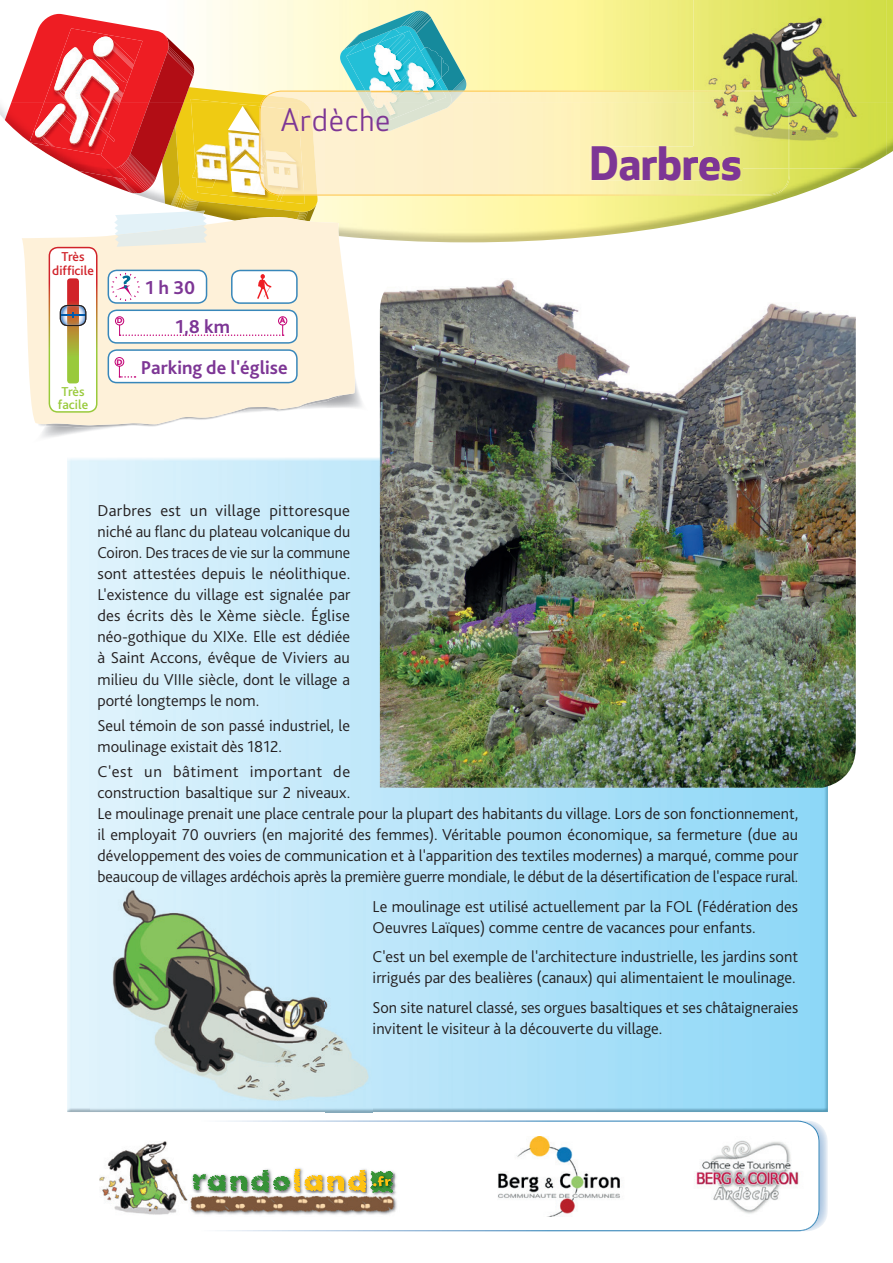
<style>
.page{position:relative;width:893px;height:1263px;background:#fff}
.page>*{position:absolute;margin:0;border:0;box-sizing:border-box;transform-origin:0 0}
.t1{font:700 45px "Apex New";letter-spacing:-.005em;color:#7d3695}
.t2{font:30px "Apex New";letter-spacing:.025em;color:#7d3695}
.t3{font:700 19.5px "Bliss 2";color:#7d3695}
.t4{font:300 16.5px/21px "Bliss 2";color:#231f20}
.t5{font:500 13.5px/13.2px "Bliss 2";color:#d1232a;text-align:center}
.t6{font:500 13.5px/13.2px "Bliss 2";color:#99ca3b}
.t7{font:800 8.7px "Bliss 2";color:#c30175}
.t8{font:800 8.4px "Bliss 2";color:#c30175}
.t9{font:800 7.95px "Bliss 2";color:#c30175}
</style>
<div class="page">
<img style="left:67px;top:457px;width:761px;height:655px">
<img style="left:99px;top:870px;width:698px;height:16px">
<img style="left:374px;top:920px;width:381px;height:16px">
<img style="left:374px;top:950px;width:424px;height:16px">
<img style="left:374px;top:970px;width:421px;height:17px">
<img style="left:373px;top:1001px;width:425px;height:15px">
<img style="left:374px;top:1022px;width:288px;height:15px">
<img style="left:380px;top:279px;width:476px;height:509px">
<img style="left:317px;top:102px;width:576px;height:140px">
<img style="left:0;top:105px;width:5px;height:15px">
<img style="left:58px;top:0;width:835px;height:102px">
<img style="left:71px;top:158px;width:85px;height:26px">
<img style="left:179px;top:102px;width:139px;height:110px">
<img style="left:193px;top:87px;width:74px;height:12px">
<img style="left:193px;top:99px;width:27px;height:3px">
<img style="left:191px;top:102px;width:29px;height:99px">
<img style="left:195px;top:181px;width:25px;height:7px">
<img style="left:163px;top:178px;width:16px;height:6px">
<img style="left:207px;top:201px;width:13px;height:15px">
<img style="left:169px;top:35px;width:25px;height:11px">
<img style="left:180px;top:46px;width:14px;height:2px">
<img style="left:180px;top:48px;width:14px;height:1px">
<img style="left:180px;top:49px;width:14px;height:26px">
<img style="left:180px;top:50px;width:13px;height:2px">
<svg style="left:169px;top:46px;width:11px;height:6px"></svg>
<img style="left:30px;top:102px;width:71px;height:44px">
<svg style="left:55px;top:102px;width:46px;height:18px"></svg>
<svg style="left:70px;top:136px;width:4px;height:9px"></svg>
<img style="left:5px;top:102px;width:39px;height:40px">
<img style="left:101px;top:102px;width:29px;height:66px">
<img style="left:11px;top:14px;width:158px;height:88px">
<img style="left:78px;top:171px;width:37px;height:16px">
<img style="left:130px;top:102px;width:54px;height:76px">
<img style="left:149px;top:52px;width:44px;height:50px">
<img style="left:136px;top:154px;width:20px;height:25px">
<img style="left:136px;top:155px;width:19px;height:1px">
<img style="left:136px;top:156px;width:19px;height:1px">
<img style="left:154px;top:157px;width:1px;height:25px">
<img style="left:136px;top:157px;width:18px;height:1px">
<img style="left:136px;top:158px;width:18px;height:25px">
<img style="left:136px;top:159px;width:17px;height:1px">
<img style="left:152px;top:160px;width:1px;height:24px">
<img style="left:136px;top:160px;width:16px;height:1px">
<img style="left:136px;top:161px;width:16px;height:5px">
<img style="left:151px;top:166px;width:1px;height:18px">
<img style="left:136px;top:162px;width:15px;height:7px">
<img style="left:150px;top:169px;width:1px;height:15px">
<img style="left:149px;top:168px;width:1px;height:16px">
<img style="left:136px;top:163px;width:13px;height:1px">
<img style="left:136px;top:164px;width:13px;height:6px">
<img style="left:148px;top:170px;width:1px;height:14px">
<svg style="left:122px;top:154px;width:14px;height:11px"></svg>
<img style="left:121px;top:165px;width:27px;height:7px">
<img style="left:146px;top:172px;width:2px;height:12px">
<img style="left:119px;top:166px;width:27px;height:18px">
<img style="left:115px;top:167px;width:30px;height:17px">
<img style="left:135px;top:178px;width:2px;height:6px">
<img style="left:133px;top:178px;width:2px;height:6px">
<img style="left:115px;top:177px;width:16px;height:7px">
<img style="left:340px;top:26px;width:19px;height:65px">
<img style="left:346px;top:11px;width:13px;height:38px">
<img style="left:317px;top:102px;width:377px;height:67px">
<img style="left:317px;top:96px;width:377px;height:6px">
<img style="left:363px;top:123px;width:88px;height:8px">
<img style="left:357px;top:96px;width:2px;height:6px">
<img style="left:590px;top:146px;width:104px;height:23px">
<img style="left:317px;top:169px;width:473px;height:27px">
<img style="left:267px;top:91px;width:427px;height:5px">
<svg style="left:220px;top:95px;width:97px;height:121px;background:#f0d879"></svg>
<svg style="left:359px;top:11px;width:108px;height:112px;background:#9bd2c7"></svg>
<img style="left:358px;top:391px;width:4px;height:17px">
<svg style="left:22px;top:216px;width:336px;height:209px;fill:#fef1d9"></svg>
<svg style="left:114px;top:184px;width:93px;height:63px"></svg>
<svg style="left:108px;top:270px;width:190px;height:113px"></svg>
<svg style="left:49px;top:247px;width:49px;height:166px"></svg>
<img style="left:820px;top:1125px;width:8px;height:101px">
<svg style="left:217px;top:1120px;width:601px;height:111px"></svg>
<img style="left:99px;top:1141px;width:89px;height:74px">
<img style="left:372px;top:1168px;width:23px;height:25px">
<img style="left:393px;top:1173px;width:2px;height:17px">
<img style="left:192px;top:1166px;width:180px;height:23px">
<svg style="left:193px;top:1169px;width:200px;height:24px"></svg>
<img style="left:428px;top:1136px;width:383px;height:80px">
<img style="left:90px;top:883px;width:236px;height:229px">
<img style="left:326px;top:886px;width:47px;height:226px">
<img style="left:99px;top:883px;width:274px;height:3px">
<img style="left:790px;top:102px;width:96px;height:67px">
<img style="left:694px;top:0;width:192px;height:102px">
<img style="left:694px;top:102px;width:92px;height:67px">
<img style="left:786px;top:102px;width:4px;height:67px">
<img style="left:694px;top:91px;width:93px;height:11px">
<img style="left:694px;top:146px;width:48px;height:23px">
<img style="left:190px;top:1193px;width:209px;height:23px">
<img style="left:234px;top:133px;width:52px;height:67px">
<img style="left:93px;top:37px;width:13px;height:14px">
<img style="left:192px;top:132px;width:42px;height:49px">
<img style="left:374px;top:30px;width:19px;height:42px">
<img style="left:441px;top:57px;width:8px;height:21px">
<h2 class="t2" style="left:281px;top:101px;width:111px">Ardèche</h2>
<p class="t5" style="left:52px;top:250px;width:43px">Très difficile</p>
<p class="t6" style="left:58px;top:384px;width:32px">Très facile</p>
<p class="t3" style="left:146px;top:275px;width:51px">1 h 30</p>
<p class="t9" style="left:117px;top:316px;width:7px">D</p>
<p class="t7" style="left:280px;top:315px;width:7px">A</p>
<p class="t3" style="left:175px;top:314px;width:56px">1,8 km</p>
<p class="t8" style="left:117px;top:356px;width:8px">D</p>
<p class="t3" style="left:141px;top:356px;width:148px">Parking de l'église</p>
<h1 class="t1" style="left:590px;top:131px;width:154px">Darbres</h1>
<p class="t4" style="left:98px;top:500px;width:254px;text-align:justify">Darbres est un village pittoresque niché au flanc du plateau volcanique du Coiron. Des traces de vie sur la commune sont attestées depuis le néolithique.<br>L'existence du village est signalée par des écrits dès le Xème siècle. Église néo-gothique du XIXe. Elle est dédiée à Saint Accons, évêque de Viviers au milieu du VIIIe siècle, dont le village a porté longtemps le nom.</p>
<p class="t4" style="left:98px;top:714px;width:254px">Seul témoin de son passé industriel, le moulinage existait dès 1812.</p>
<p class="t4" style="left:98px;top:761px;width:702px">C'est un bâtiment important de<br>construction basaltique sur 2 niveaux.<br>Le moulinage prenait une place centrale pour la plupart des habitants du village. Lors de son fonctionnement, il employait 70 ouvriers (en majorité des femmes). Véritable poumon économique, sa fermeture (due au développement des voies de communication et à l'apparition des textiles modernes) a marqué, comme pour beaucoup de villages ardéchois après la première guerre mondiale, le début de la désertification de l'espace rural.</p>
<p class="t4" style="left:373px;top:895px;width:427px">Le moulinage est utilisé actuellement par la FOL (Fédération des<br>Oeuvres Laïques) comme centre de vacances pour enfants.</p>
<p class="t4" style="left:373px;top:946px;width:427px">C'est un bel exemple de l'architecture industrielle, les jardins sont irrigués par des bealières (canaux) qui alimentaient le moulinage.</p>
<p class="t4" style="left:373px;top:996px;width:427px">Son site naturel classé, ses orgues basaltiques et ses châtaigneraies invitent le visiteur à la découverte du village.</p>
</div>
